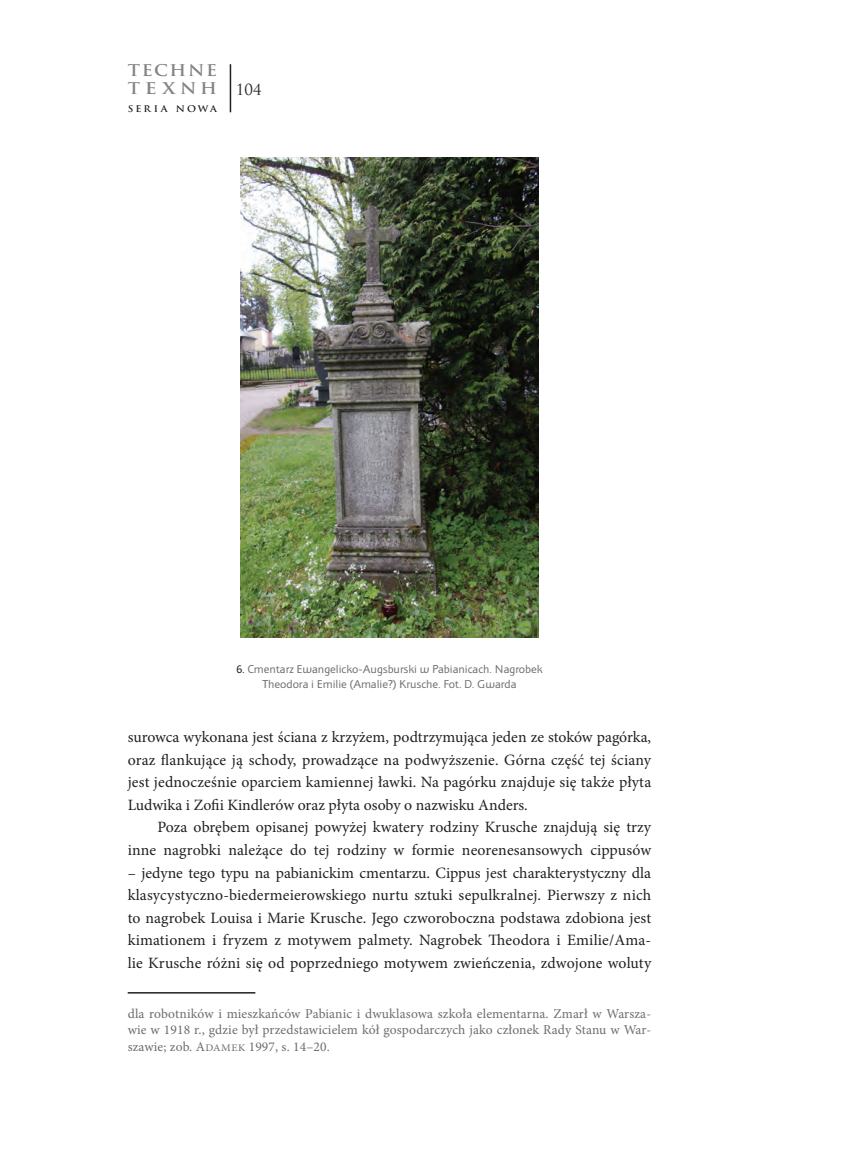
<style>
.page{position:relative;width:864px;height:1170px;background:#fff}
.page>*{position:absolute;margin:0;border:0;box-sizing:border-box;transform-origin:0 0}
.t1{font:15.75px/22.5px "Minion Pro";letter-spacing:.005em;color:#231f20;text-align:justify}
.t2{font:700 15.75px/18px "Trajan Pro";letter-spacing:.105em;color:#808285;scale:1.1 1}
.t3{font:15px "Trajan Pro";color:#231f20}
.t4{font:13.5px/16.5px "Minion Pro";letter-spacing:.01em;color:#6c6d70;text-align:justify}
.t5{font:12px/15px "Apolonia Nova OT";color:#6c6d70;text-align:center}
.t6{font:700 9px "Trajan Pro";letter-spacing:.205em;color:#231f20;scale:1.08 1}
.s1{color:#231f20}
.s2{font-size:10.2px}
</style>
<div class="page">
<hr style="left:229px;top:64px;width:2px;height:48px;background:#231f20">
<hr style="left:128px;top:991px;width:127px;height:2px;background:#231f20">
<img style="left:240px;top:157px;width:298px;height:480px">
<p class="t2" style="left:128px;top:61px;width:83px">TECHNE<br>TEXNH</p>
<p class="t6" style="left:128px;top:103px;width:84px">SERIA NOWA</p>
<p class="t3" style="left:236px;top:80px;width:27px">104</p>
<p class="t5" style="left:236px;top:662px;width:308px"><span class="s1">6.</span> Cmentarz Ewangelicko-Augsburski w Pabianicach. Nagrobek<br>Theodora i Emilie (Amalie?) Krusche. Fot. D. Gwarda</p>
<p class="t1" style="left:128px;top:726px;width:525px">surowca wykonana jest ściana z krzyżem, podtrzymująca jeden ze stoków pagórka, oraz flankujące ją schody, prowadzące na podwyższenie. Górna część tej ściany jest jednocześnie oparciem kamiennej ławki. Na pagórku znajduje się także płyta Ludwika i Zofii Kindlerów oraz płyta osoby o nazwisku Anders.</p>
<p class="t1" style="left:128px;top:816px;width:525px;text-align:right">Poza obrębem opisanej powyżej kwatery rodziny Krusche znajdują się trzy inne nagrobki należące do tej rodziny w formie neorenesansowych cippusów</p>
<p class="t1" style="left:128px;top:861px;width:525px">– jedyne tego typu na pabianickim cmentarzu. Cippus jest charakterystyczny dla klasycystyczno-biedermeierowskiego nurtu sztuki sepulkralnej. Pierwszy z nich to nagrobek Louisa i Marie Krusche. Jego czworoboczna podstawa zdobiona jest kimationem i fryzem z motywem palmety. Nagrobek Theodora i Emilie/Ama&shy;lie Krusche różni się od poprzedniego motywem zwieńczenia, zdwojone woluty</p>
<p class="t4" style="left:128px;top:1005px;width:525px">dla robotników i mieszkańców Pabianic i dwuklasowa szkoła elementarna. Zmarł w Warsza&shy;wie w 1918 r., gdzie był przedstawicielem kół gospodarczych jako członek Rady Stanu w War&shy;szawie; zob. A<span class="s2">damek</span></p>
<p class="t4" style="left:248px;top:1038px;width:83px">1997, s. 14–20.</p>
</div>
